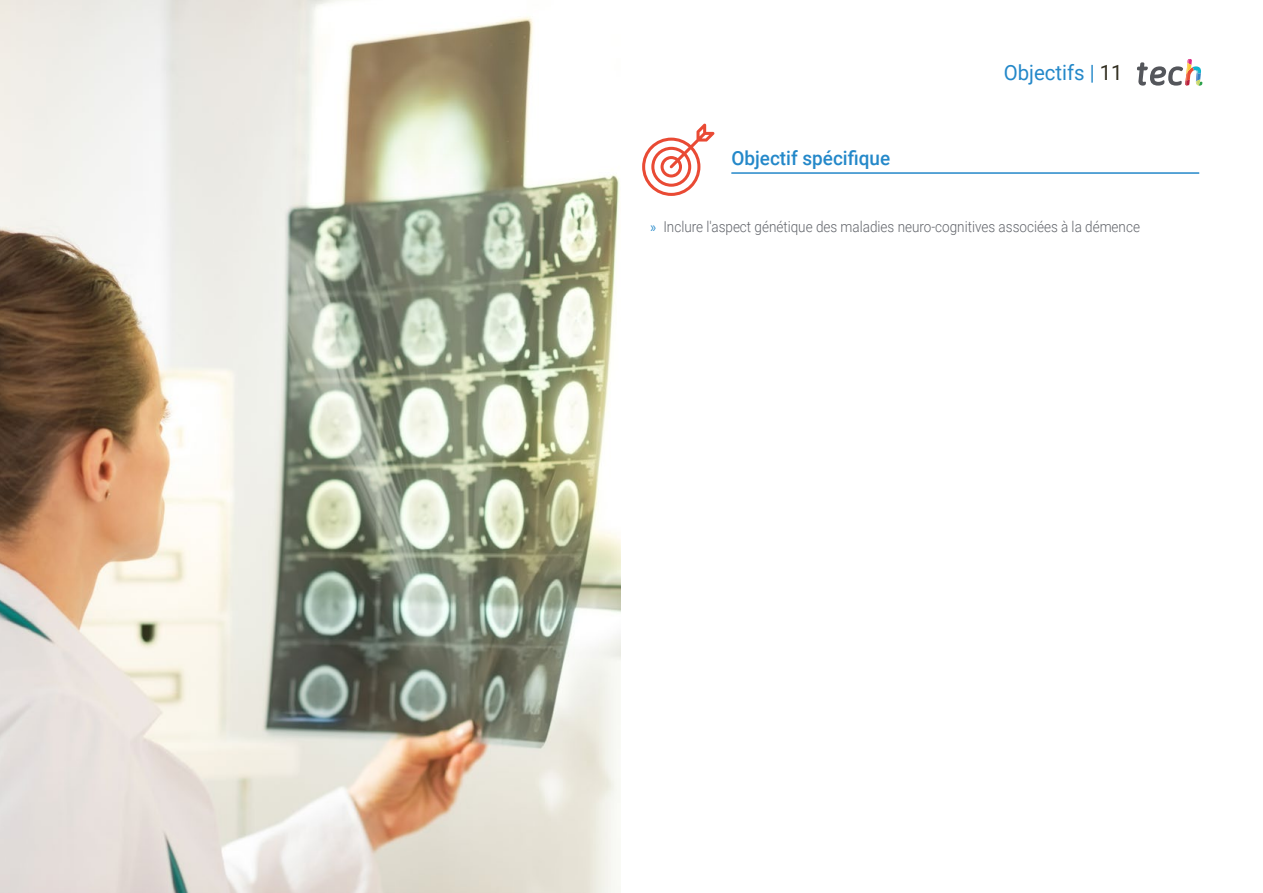
<style>
.page{position:relative;width:1263px;height:893px;background:#fff}
.page>*{position:absolute;margin:0;border:0;box-sizing:border-box;transform-origin:0 0}
.t1{font:21px "Roboto";color:#2488c9}
.t2{font:500 19.5px "Roboto";color:#2488c9}
.t3{font:300 15px "Roboto";color:#61646a;scale:.9 1}
.s1{color:#312e20}
.s2{font-family:"Myriad Pro";font-weight:400;color:#2488c9}
</style>
<div class="page">
<svg style="left:1137px;top:59px;width:65px;height:27px"></svg>
<img style="left:0;top:0;width:621px;height:893px">
<svg style="left:642px;top:124px;width:72px;height:72px"></svg>
<hr style="left:731px;top:173px;width:468px;height:1px;background:#2488c9">
<h2 class="t2" style="left:731px;top:144px;width:160px">Objectif spécifique</h2>
<h1 class="t1" style="left:1004px;top:57px;width:120px">Objectifs | <span class="s1">11</span></h1>
<p class="t3" style="left:651px;top:216px;width:545px"><span class="s2">»</span> Inclure l'aspect génétique des maladies neuro-cognitives associées à la démence</p>
</div>
